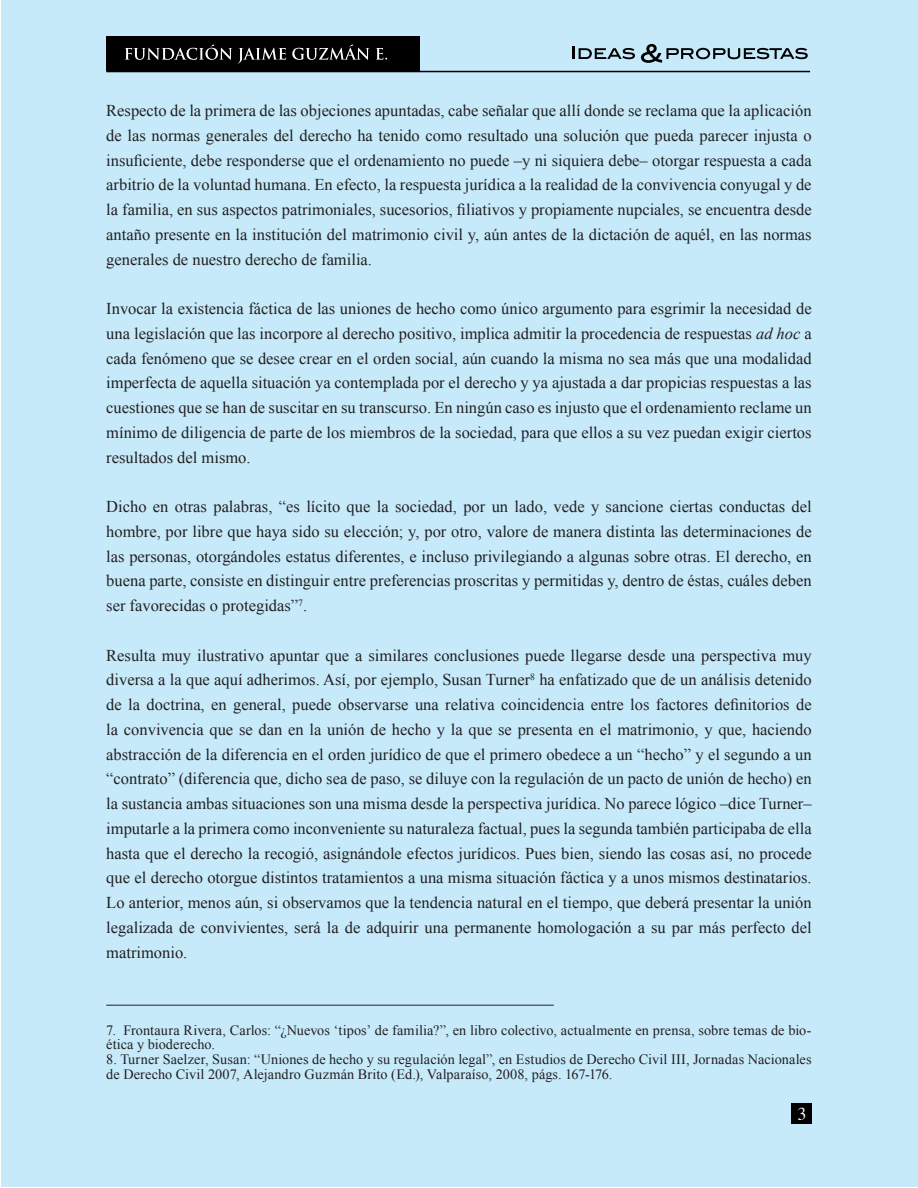
<style>
.page{position:relative;width:918px;height:1188px;background:#fff}
.page>*{position:absolute;margin:0;border:0;box-sizing:border-box;transform-origin:0 0}
.t1{font:18px "Times";color:#fff}
.t2{font:16.5px/24.8px "Times New Roman";color:#231f20;text-align:justify}
.t3{font:14.25px/14.7px "Times New Roman";letter-spacing:.005em;color:#231f20}
.s1{font-style:italic}
</style>
<div class="page">
<div style="left:2px;top:0;width:916px;height:1186px;background:#c6eafa"></div>
<svg style="left:573px;top:46px;width:62px;height:13px"></svg>
<svg style="left:641px;top:44px;width:167px;height:19px"></svg>
<div style="left:106px;top:36px;width:313px;height:35px;background:#000"></div>
<svg style="left:125px;top:44px;width:107px;height:16px"></svg>
<svg style="left:238px;top:48px;width:48px;height:16px"></svg>
<svg style="left:292px;top:44px;width:77px;height:16px"></svg>
<svg style="left:376px;top:48px;width:11px;height:12px"></svg>
<hr style="left:106px;top:71px;width:704px;height:1px;background:#000">
<div style="left:792px;top:1104px;width:20px;height:20px;background:#000"></div>
<hr style="left:106px;top:1005px;width:448px;height:1px;background:#231f20">
<p class="t2" style="left:106px;top:98px;width:707px">Respecto de la primera de las objeciones apuntadas, cabe señalar que allí donde se reclama que la aplicación de las normas generales del derecho ha tenido como resultado una solución que pueda parecer injusta o insuficiente, debe responderse que el ordenamiento no puede –y ni siquiera debe– otorgar respuesta a cada arbitrio de la voluntad humana. En efecto, la respuesta jurídica a la realidad de la convivencia conyugal y de la familia, en sus aspectos patrimoniales, sucesorios, filiativos y propiamente nupciales, se encuentra desde antaño presente en la institución del matrimonio civil y, aún antes de la dictación de aquél, en las normas generales de nuestro derecho de familia.</p>
<p class="t2" style="left:106px;top:296px;width:707px">Invocar la existencia fáctica de las uniones de hecho como único argumento para esgrimir la necesidad de una legislación que las incorpore al derecho positivo, implica admitir la procedencia de respuestas <span class="s1">ad hoc</span> a cada fenómeno que se desee crear en el orden social, aún cuando la misma no sea más que una modalidad imperfecta de aquella situación ya contemplada por el derecho y ya ajustada a dar propicias respuestas a las cuestiones que se han de suscitar en su transcurso. En ningún caso es injusto que el ordenamiento reclame un mínimo de diligencia de parte de los miembros de la sociedad, para que ellos a su vez puedan exigir ciertos resultados del mismo.</p>
<p class="t2" style="left:106px;top:494px;width:707px">Dicho en otras palabras, “es lícito que la sociedad, por un lado, vede y sancione ciertas conductas del hombre, por libre que haya sido su elección; y, por otro, valore de manera distinta las determinaciones de las personas, otorgándoles estatus diferentes, e incluso privilegiando a algunas sobre otras. El derecho, en buena parte, consiste en distinguir entre preferencias proscritas y permitidas y, dentro de éstas, cuáles deben ser favorecidas o protegidas”<sup>7</sup>.</p>
<p class="t2" style="left:106px;top:642px;width:707px">Resulta muy ilustrativo apuntar que a similares conclusiones puede llegarse desde una perspectiva muy diversa a la que aquí adherimos. Así, por ejemplo, Susan Turner<sup>8</sup> ha enfatizado que de un análisis detenido de la doctrina, en general, puede observarse una relativa coincidencia entre los factores definitorios de la convivencia que se dan en la unión de hecho y la que se presenta en el matrimonio, y que, haciendo abstracción de la diferencia en el orden jurídico de que el primero obedece a un “hecho” y el segundo a un “contrato” (diferencia que, dicho sea de paso, se diluye con la regulación de un pacto de unión de hecho) en la sustancia ambas situaciones son una misma desde la perspectiva jurídica. No parece lógico –dice Turner– imputarle a la primera como inconveniente su naturaleza factual, pues la segunda también participaba de ella hasta que el derecho la recogió, asignándole efectos jurídicos. Pues bien, siendo las cosas así, no procede que el derecho otorgue distintos tratamientos a una misma situación fáctica y a unos mismos destinatarios.<br>Lo anterior, menos aún, si observamos que la tendencia natural en el tiempo, que deberá presentar la unión legalizada de convivientes, será la de adquirir una permanente homologación a su par más perfecto del matrimonio.</p>
<p class="t3" style="left:106px;top:1022px;width:707px">7. Frontaura Rivera, Carlos: “¿Nuevos ‘tipos’ de familia?”, en libro colectivo, actualmente en prensa, sobre temas de bio&shy;ética y bioderecho.</p>
<p class="t3" style="left:106px;top:1052px;width:707px">8. Turner Saelzer, Susan: “Uniones de hecho y su regulación legal”, en Estudios de Derecho Civil III, Jornadas Nacionales de Derecho Civil 2007, Alejandro Guzmán Brito (Ed.), Valparaíso, 2008, págs. 167-176.</p>
<p class="t1" style="left:797px;top:1097px;width:10px">3</p>
</div>
